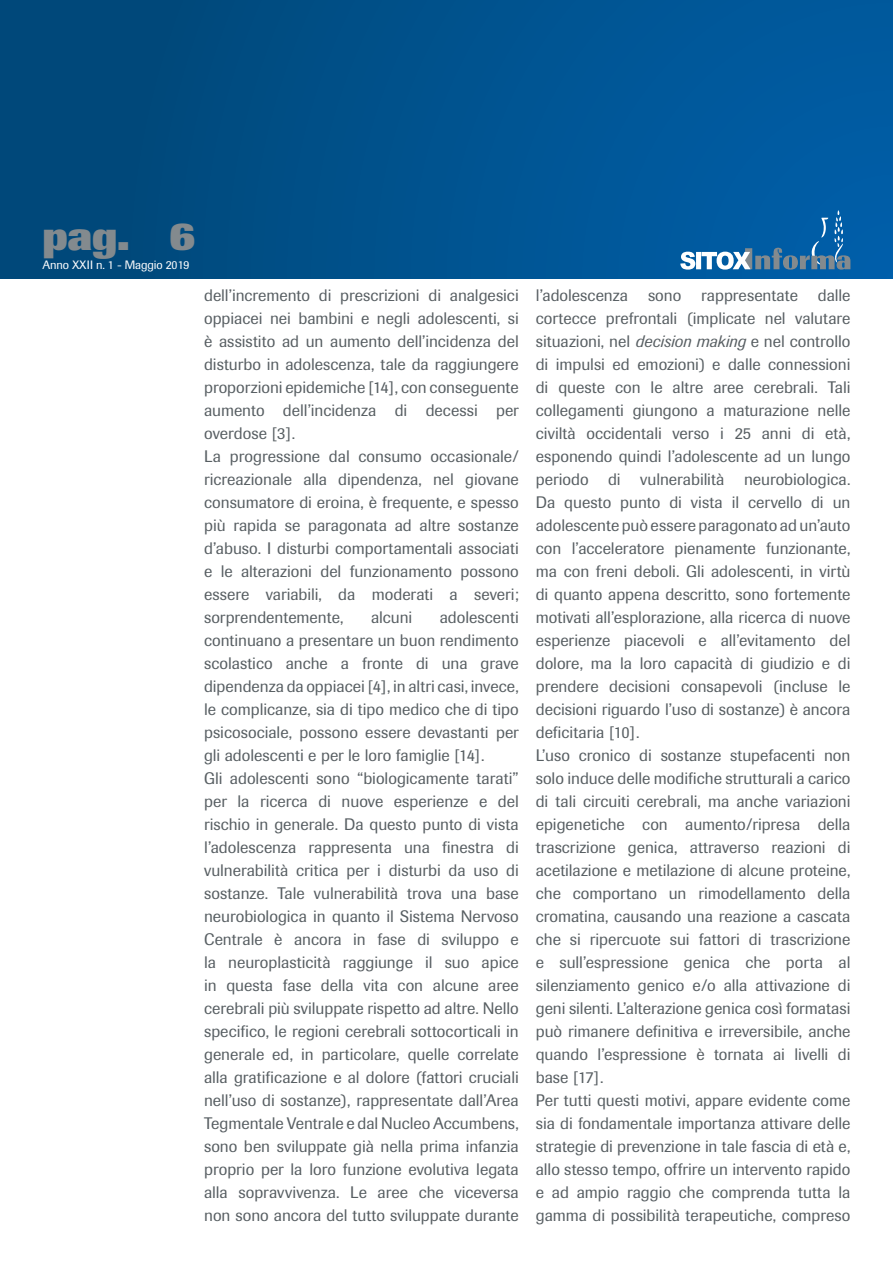
<style>
.page{position:relative;width:893px;height:1263px;background:#fff}
.page>*{position:absolute;margin:0;border:0;box-sizing:border-box;transform-origin:0 0}
.t1{font:800 40.5px "Imago";color:#838a8e}
.t2{font:16.5px/23px "Imago";color:#575e62}
.t3{font:12px "Imago";letter-spacing:-.01em;color:#fff}
.s1{font-style:italic}
</style>
<div class="page">
<div style="left:0;top:0;width:893px;height:278px;background:linear-gradient(to right,#004676,#005ea6)"></div>
<svg style="left:680px;top:210px;width:170px;height:60px;background:#256fa9"></svg>
<h1 class="t1" style="left:43px;top:212px;width:155px">pag. 6</h1>
<p class="t3" style="left:43px;top:258px;width:149px">Anno XXII n. 1 - Maggio 2019</p>
<p class="t2" style="left:204px;top:284px;width:316px">dell’incremento di prescrizioni di analgesici oppiacei nei bambini e negli adolescenti, si è assistito ad un aumento dell’incidenza del disturbo in adolescenza, tale da raggiungere proporzioni epidemiche [14], con conseguente aumento dell’incidenza di decessi per overdose [3].<br>La progressione dal consumo occasionale/ ricreazionale alla dipendenza, nel giovane consumatore di eroina, è frequente, e spesso più rapida se paragonata ad altre sostanze d’abuso. I disturbi comportamentali associati e le alterazioni del funzionamento possono essere variabili, da moderati a severi; sorprendentemente,</p>
<p class="t2" style="left:204px;top:606px;width:316px;text-indent:236px">adolescenti continuano a presentare un buon rendimento scolastico anche a fronte di una grave dipendenza da oppiacei [4], in altri casi, invece, le complicanze, sia di tipo medico che di tipo psicosociale, possono essere devastanti per gli adolescenti e per le loro famiglie [14].<br>Gli adolescenti sono “biologicamente tarati” per la ricerca di nuove esperienze e del rischio in generale. Da questo punto di vista l’adolescenza rappresenta una finestra di vulnerabilità critica per i disturbi da uso di sostanze. Tale vulnerabilità trova una base neurobiologica in quanto il Sistema Nervoso Centrale è ancora in fase di sviluppo e la neuroplasticità raggiunge il suo apice in questa fase della vita con alcune aree cerebrali più sviluppate rispetto ad altre. Nello specifico, le regioni cerebrali sottocorticali in generale ed, in particolare, quelle correlate alla gratificazione e al dolore (fattori cruciali nell’uso di sostanze), rappresentate dall’Area Tegmentale Ventrale e dal Nucleo Accumbens, sono ben sviluppate già nella prima infanzia proprio per la loro funzione evolutiva legata alla sopravvivenza. Le aree che viceversa non sono ancora del tutto sviluppate durante</p>
<p class="t2" style="left:371px;top:606px;width:43px">alcuni</p>
<p class="t2" style="left:536px;top:284px;width:316px">l’adolescenza sono rappresentate dalle cortecce prefrontali (implicate nel valutare situazioni, nel <span class="s1">decision making</span> e nel controllo di impulsi ed emozioni) e dalle connessioni di queste con le altre aree cerebrali. Tali collegamenti giungono a maturazione nelle civiltà occidentali verso i 25 anni di età, esponendo quindi l’adolescente ad un lungo periodo di vulnerabilità neurobiologica.<br>Da questo punto di vista il cervello di un adolescente può essere paragonato ad un’auto con l’acceleratore pienamente funzionante, ma con freni deboli. Gli adolescenti, in virtù di quanto appena descritto, sono fortemente motivati all’esplorazione, alla ricerca di nuove esperienze piacevoli e all’evitamento del dolore, ma la loro capacità di giudizio e di prendere decisioni consapevoli (incluse le decisioni riguardo l’uso di sostanze) è ancora deficitaria [10].<br>L’uso cronico di sostanze stupefacenti non solo induce delle modifiche strutturali a carico di tali circuiti cerebrali, ma anche variazioni epigenetiche con aumento/ripresa della trascrizione genica, attraverso reazioni di acetilazione e metilazione di alcune proteine, che comportano un rimodellamento della cromatina, causando una reazione a cascata che si ripercuote sui fattori di trascrizione e sull’espressione genica che porta al silenziamento genico e/o alla attivazione di geni silenti. L’alterazione genica così formatasi può rimanere definitiva e irreversibile, anche quando l’espressione è tornata ai livelli di base [17].<br>Per tutti questi motivi, appare evidente come sia di fondamentale importanza attivare delle strategie di prevenzione in tale fascia di età e, allo stesso tempo, offrire un intervento rapido e ad ampio raggio che comprenda tutta la gamma di possibilità terapeutiche, compreso</p>
</div>
